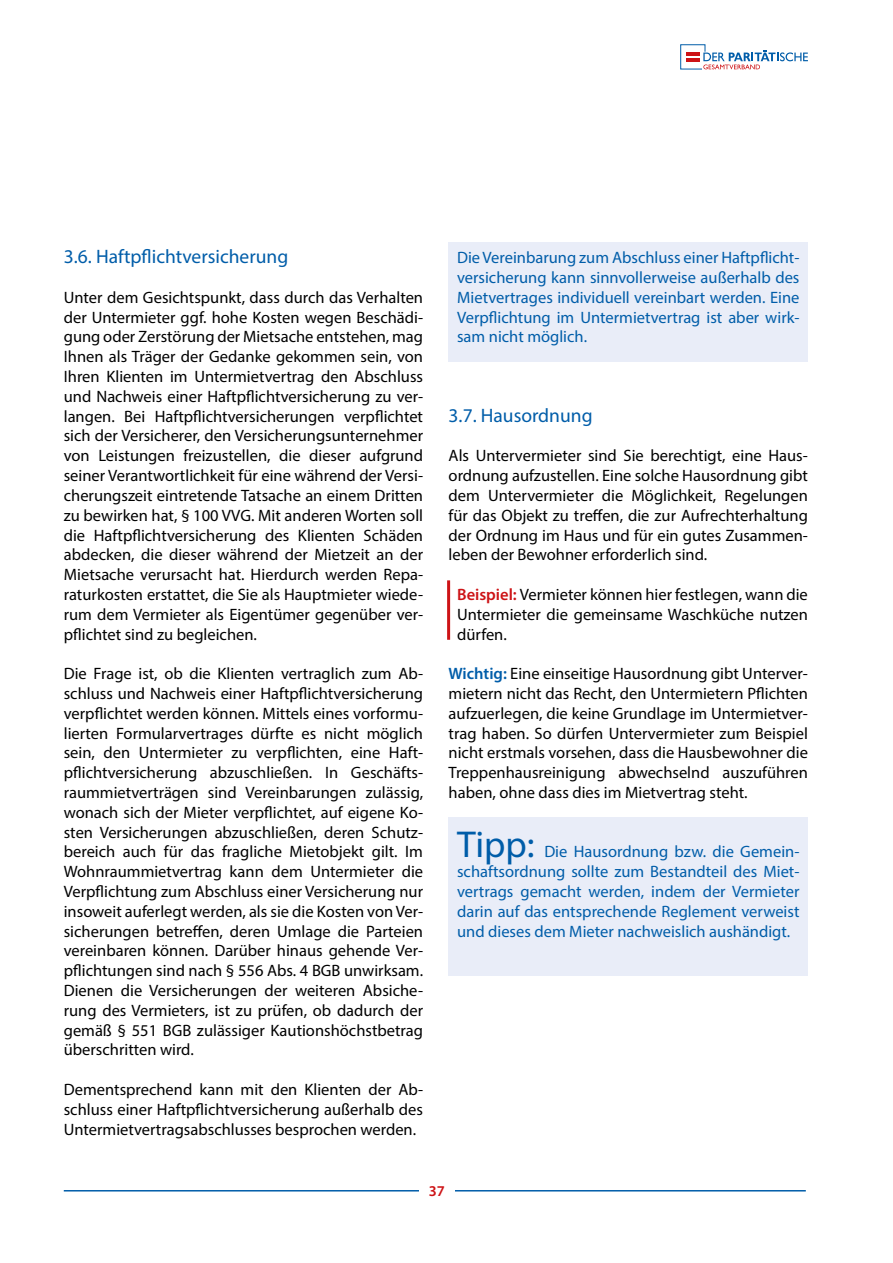
<style>
.page{position:relative;width:893px;height:1263px;background:#fff}
.page>*{position:absolute;margin:0;border:0;box-sizing:border-box;transform-origin:0 0}
.t1{font:37.5px "Myriad Pro";color:#005da9}
.t2{font:19.5px "Myriad Pro";color:#005da9}
.t3{font:16.5px/19.8px "Myriad Pro";color:#000;text-align:justify}
.t4{font:16.5px/19.8px "Myriad Pro";color:#005da9;text-align:justify}
.t5{font:600 15px "Myriad Pro";color:#cd1316}
.s1{font-weight:600;color:#cd1316}
.s2{font-weight:600;color:#005da9}
</style>
<div class="page">
<hr style="left:64px;top:1190px;width:742px;height:1px;background:#005da9">
<div style="left:419px;top:1185px;width:36px;height:26px;background:#fff"></div>
<svg style="left:680px;top:44px;width:128px;height:25px"></svg>
<div style="left:449px;top:242px;width:359px;height:120px;background:#e9edf8"></div>
<hr style="left:447px;top:580px;width:3px;height:60px;background:#cd1316">
<div style="left:449px;top:818px;width:359px;height:158px;background:#e9edf8"></div>
<p class="t2" style="left:64px;top:245px;width:226px">3.6. Haftpflichtversicherung</p>
<p class="t3" style="left:64px;top:287px;width:361px">Unter dem Gesichtspunkt, dass durch das Verhalten der Untermieter ggf. hohe Kosten wegen Beschädi&shy;gung oder Zerstörung der Mietsache entstehen, mag Ihnen als Träger der Gedanke gekommen sein, von Ihren Klienten im Untermietvertrag den Abschluss und Nachweis einer Haftpflichtversicherung zu ver&shy;langen. Bei Haftpflichtversicherungen verpflichtet sich der Versicherer, den Versicherungsunternehmer von Leistungen freizustellen, die dieser aufgrund seiner Verantwortlichkeit für eine während der Versi&shy;cherungszeit eintretende Tatsache an einem Dritten zu bewirken hat, § 100 VVG. Mit anderen Worten soll die Haftpflichtversicherung des Klienten Schäden abdecken, die dieser während der Mietzeit an der Mietsache verursacht hat. Hierdurch werden Repa&shy;raturkosten erstattet, die Sie als Hauptmieter wiede&shy;rum dem Vermieter als Eigentümer gegenüber ver&shy;pflichtet sind zu begleichen.</p>
<p class="t3" style="left:64px;top:663px;width:361px">Die Frage ist, ob die Klienten vertraglich zum Ab&shy;schluss und Nachweis einer Haftpflichtversicherung verpflichtet werden können. Mittels eines vorformu&shy;lierten Formularvertrages dürfte es nicht möglich sein, den Untermieter zu verpflichten, eine Haft&shy;pflichtversicherung abzuschließen. In Geschäfts&shy;raummietverträgen sind Vereinbarungen zulässig, wonach sich der Mieter verpflichtet, auf eigene Ko&shy;sten Versicherungen abzuschließen, deren Schutz&shy;bereich auch für das fragliche Mietobjekt gilt. Im Wohnraummietvertrag kann dem Untermieter die Verpflichtung zum Abschluss einer Versicherung nur insoweit auferlegt werden, als sie die Kosten von Ver&shy;sicherungen betreffen, deren Umlage die Parteien vereinbaren können. Darüber hinaus gehende Ver&shy;pflichtungen sind nach § 556 Abs. 4 BGB unwirksam.<br>Dienen die Versicherungen der weiteren Absiche&shy;rung des Vermieters, ist zu prüfen, ob dadurch der gemäß § 551 BGB zulässiger Kautionshöchstbetrag überschritten wird.</p>
<p class="t3" style="left:64px;top:1079px;width:361px">Dementsprechend kann mit den Klienten der Ab&shy;schluss einer Haftpflichtversicherung außerhalb des Untermietvertragsabschlusses besprochen werden.</p>
<p class="t4" style="left:457px;top:248px;width:344px">Die Vereinbarung zum Abschluss einer Haftpflicht&shy;versicherung kann sinnvollerweise außerhalb des Mietvertrages individuell vereinbart werden. Eine Verpflichtung im Untermietvertrag ist aber wirk&shy;sam nicht möglich.</p>
<p class="t2" style="left:449px;top:403px;width:145px">3.7. Hausordnung</p>
<p class="t3" style="left:449px;top:446px;width:361px">Als Untervermieter sind Sie berechtigt, eine Haus&shy;ordnung aufzustellen. Eine solche Hausordnung gibt dem Untervermieter die Möglichkeit, Regelungen für das Objekt zu treffen, die zur Aufrechterhaltung der Ordnung im Haus und für ein gutes Zusammen&shy;leben der Bewohner erforderlich sind.</p>
<p class="t3" style="left:457px;top:584px;width:352px"><span class="s1">Beispiel:</span> Vermieter können hier festlegen, wann die Untermieter die gemeinsame Waschküche nutzen dürfen.</p>
<p class="t3" style="left:449px;top:663px;width:361px"><span class="s2">Wichtig:</span> Eine einseitige Hausordnung gibt Unterver&shy;mietern nicht das Recht, den Untermietern Pflichten aufzuerlegen, die keine Grundlage im Untermietver&shy;trag haben. So dürfen Untervermieter zum Beispiel nicht erstmals vorsehen, dass die Hausbewohner die Treppenhausreinigung abwechselnd auszuführen haben, ohne dass dies im Mietvertrag steht.</p>
<h1 class="t1" style="left:457px;top:822px;width:79px">Tipp:</h1>
<p class="t4" style="left:457px;top:842px;width:344px;text-indent:87px">Die Hausordnung bzw. die Gemein&shy;schaftsordnung sollte zum Bestandteil des Miet&shy;vertrags gemacht werden, indem der Vermieter darin auf das entsprechende Reglement verweist und dieses dem Mieter nachweislich aushändigt.</p>
<p class="t5" style="left:429px;top:1182px;width:18px">37</p>
</div>
